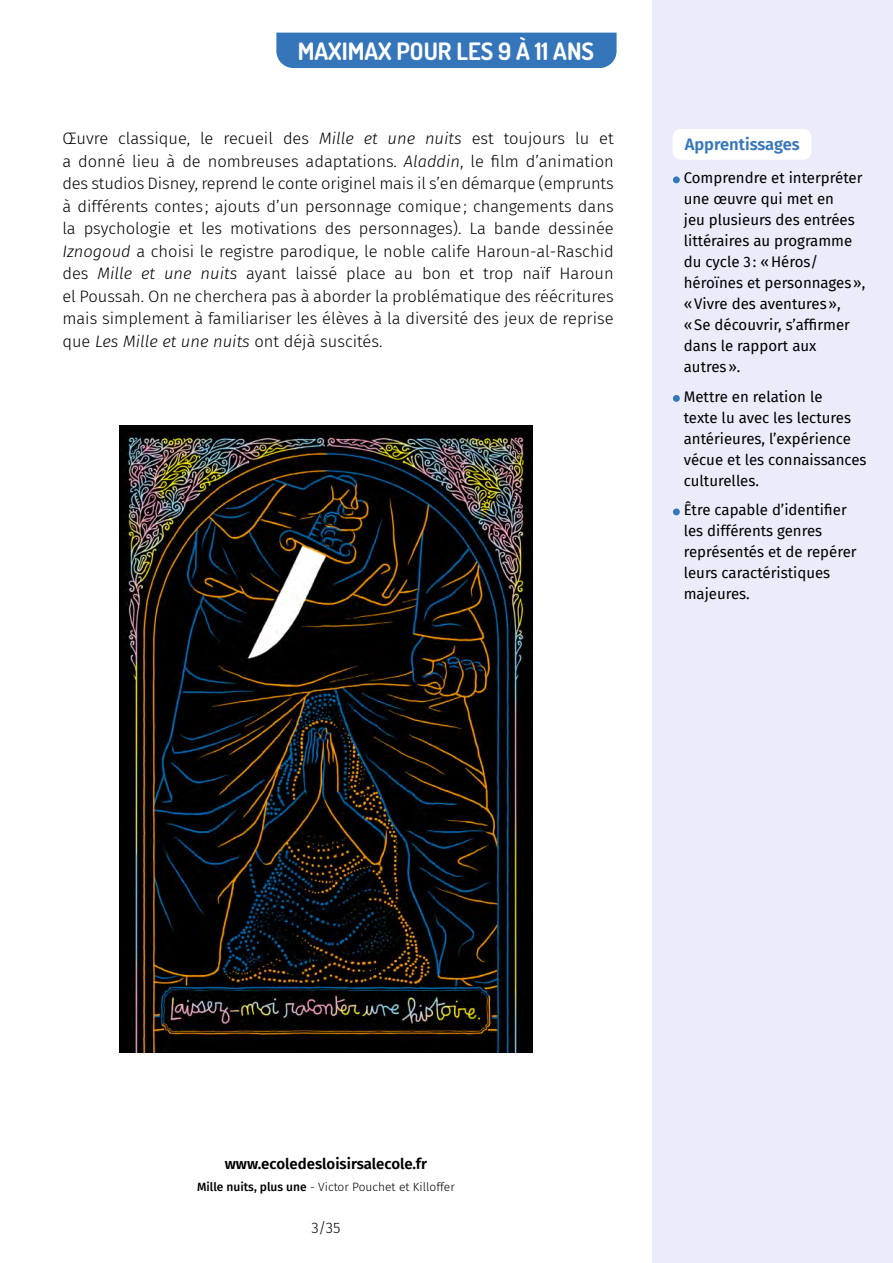
<style>
.page{position:relative;width:893px;height:1263px;background:#fff}
.page>*{position:absolute;margin:0;border:0;box-sizing:border-box;transform-origin:0 0}
.t1{font:700 24px "Dosis";color:#fff}
.t2{font:300 16.5px/22.5px "Fira Sans";color:#000;text-align:justify}
.t3{font:600 16.5px "Fira Sans";color:#3576bb}
.t4{font:16.2px "Bembo Std";color:#000}
.t5{font:15px/21px "Fira Sans";color:#000}
.t6{font:600 15px "Fira Sans";color:#000}
.t7{font:300 15px "Fira Sans";color:#000}
.t8{font:300 12px "Fira Sans";color:#000}
.s1{font-style:italic}
.s2{font-weight:500}
</style>
<div class="page">
<div style="left:652px;top:0;width:241px;height:1263px;background:#eaedf9"></div>
<hr style="left:0;top:0;width:1px;height:1263px;background:#eaedf9">
<div style="left:276px;top:33px;width:341px;height:35px;background:#3576bb"></div>
<div style="left:673px;top:176px;width:7px;height:7px;background:#3576bb;border-radius:50%"></div>
<div style="left:673px;top:395px;width:7px;height:7px;background:#3576bb;border-radius:50%"></div>
<div style="left:673px;top:508px;width:7px;height:7px;background:#3576bb;border-radius:50%"></div>
<div style="left:673px;top:129px;width:138px;height:31px;background:#fff;border-radius:9px"></div>
<img style="left:120px;top:426px;width:412px;height:626px">
<h1 class="t1" style="left:298px;top:35px;width:298px">MAXIMAX POUR LES 9 À 11 ANS</h1>
<p class="t2" style="left:62px;top:127px;width:553px;text-indent:409px">est toujours lu et a donné lieu à de nombreuses adaptations. <span class="s1">Aladdin</span>, le film d’animation des studios Disney, reprend le conte originel mais il s’en démarque (emprunts à différents contes ; ajouts d’un personnage comique; changements dans la psychologie et les motivations des personnages). La bande dessinée <span class="s1">Iznogoud</span> a choisi le registre parodique, le noble calife Haroun-al-Raschid des <span class="s1">Mille et une nuits</span> ayant laissé place au bon et trop naïf Haroun el Poussah. On ne cherchera pas à aborder la problématique des réécritures mais simplement à familiariser les élèves à la diversité des jeux de reprise que <span class="s1">Les Mille et une nuits</span> ont déjà suscités.</p>
<p class="t2" style="left:62px;top:127px;width:401px">Œuvre classique, le recueil des <span class="s1">Mille et une nuits</span></p>
<p class="t3" style="left:685px;top:130px;width:116px">Apprentissages</p>
<p class="t5" style="left:684px;top:167px;width:183px">Comprendre et interpréter une œuvre qui met en<br>jeu plusieurs des entrées littéraires au programme du cycle 3 : «Héros/ héroïnes et personnages», «Vivre des aventures», «Se découvrir, s’affirmer dans le rapport aux autres».</p>
<p class="t5" style="left:684px;top:386px;width:184px">Mettre en relation le<br>texte lu avec les lectures antérieures, l’expérience vécue et les connaissances culturelles.</p>
<p class="t5" style="left:684px;top:499px;width:174px">Être capable d’identifier les différents genres représentés et de repérer leurs caractéristiques majeures.</p>
<p class="t4" style="left:732px;top:592px;width:9px">9</p>
<p class="t6" style="left:225px;top:1151px;width:204px">www.ecoledesloisirsalecole.fr</p>
<p class="t8" style="left:197px;top:1179px;width:259px"><span class="s2">Mille nuits, plus une</span> - Victor Pouchet et Killoffer</p>
<p class="t7" style="left:312px;top:1217px;width:30px">3/35</p>
</div>
